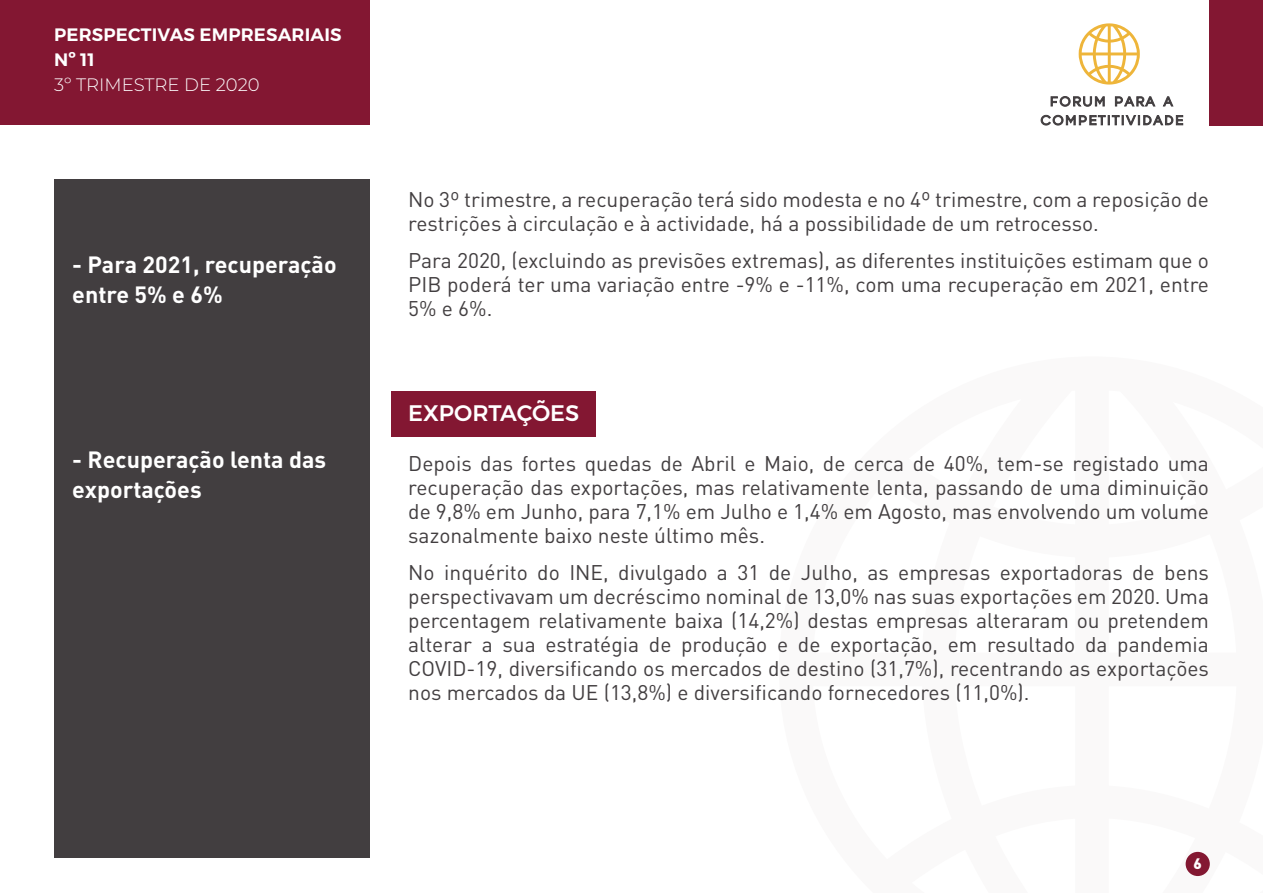
<style>
.page{position:relative;width:1263px;height:893px;background:#fff}
.page>*{position:absolute;margin:0;border:0;box-sizing:border-box;transform-origin:0 0}
.t1{font:700 23.25px/30px "DIN Pro";color:#fff}
.t2{font:500 22.5px "Montserrat";color:#fff}
.t3{font:21px/24px "DIN Pro";color:#423e40;text-align:justify}
.t4{font:600 18px/25.2px "Montserrat";letter-spacing:.01em;color:#fff}
.t5{font:300 18px "Montserrat";color:#fff}
.t6{font:900 15px "DIN Pro";color:#fff}
</style>
<div class="page">
<div style="left:54px;top:179px;width:316px;height:678px;background:#423e40"></div>
<div style="left:0;top:0;width:370px;height:125px;background:#831732"></div>
<div style="left:1210px;top:0;width:53px;height:125px;background:#831732"></div>
<svg style="left:1079px;top:23px;width:61px;height:62px"></svg>
<svg style="left:1050px;top:96px;width:55px;height:11px"></svg>
<svg style="left:1115px;top:96px;width:41px;height:11px"></svg>
<svg style="left:1162px;top:96px;width:12px;height:11px"></svg>
<svg style="left:1040px;top:114px;width:143px;height:12px"></svg>
<div style="left:1185px;top:852px;width:25px;height:24px;background:#831832;border-radius:50%"></div>
<div style="left:391px;top:391px;width:204px;height:45px;background:#831732"></div>
<p class="t4" style="left:54px;top:22px;width:289px">PERSPECTIVAS EMPRESARIAIS<br>Nº 11</p>
<p class="t5" style="left:54px;top:73px;width:207px">3º TRIMESTRE DE 2020</p>
<p class="t1" style="left:72px;top:249px;width:266px">- Para 2021, recuperação entre 5% e 6%</p>
<p class="t1" style="left:72px;top:444px;width:255px">- Recuperação lenta das exportações</p>
<p class="t3" style="left:408px;top:186px;width:802px">No 3º trimestre, a recuperação terá sido modesta e no 4º trimestre, com a reposição de restrições à circulação e à actividade, há a possibilidade de um retrocesso.</p>
<p class="t3" style="left:408px;top:247px;width:802px">Para 2020, (excluindo as previsões extremas), as diferentes instituições estimam que o PIB poderá ter uma variação entre -9% e -11%, com uma recuperação em 2021, entre 5% e 6%.</p>
<p class="t2" style="left:408px;top:399px;width:172px">EXPORTAÇÕES</p>
<p class="t3" style="left:408px;top:451px;width:802px">Depois das fortes quedas de Abril e Maio, de cerca de 40%, tem-se registado uma recuperação das exportações, mas relativamente lenta, passando de uma diminuição de 9,8% em Junho, para 7,1% em Julho e 1,4% em Agosto, mas envolvendo um volume sazonalmente baixo neste último mês.</p>
<p class="t3" style="left:408px;top:559px;width:802px">No inquérito do INE, divulgado a 31 de Julho, as empresas exportadoras de bens perspectivavam um decréscimo nominal de 13,0% nas suas exportações em 2020. Uma percentagem relativamente baixa (14,2%) destas empresas alteraram ou pretendem alterar a sua estratégia de produção e de exportação, em resultado da pandemia COVID-19, diversificando os mercados de destino (31,7%), recentrando as exportações nos mercados da UE (13,8%) e diversificando fornecedores (11,0%).</p>
<p class="t6" style="left:1193px;top:853px;width:10px">6</p>
</div>
